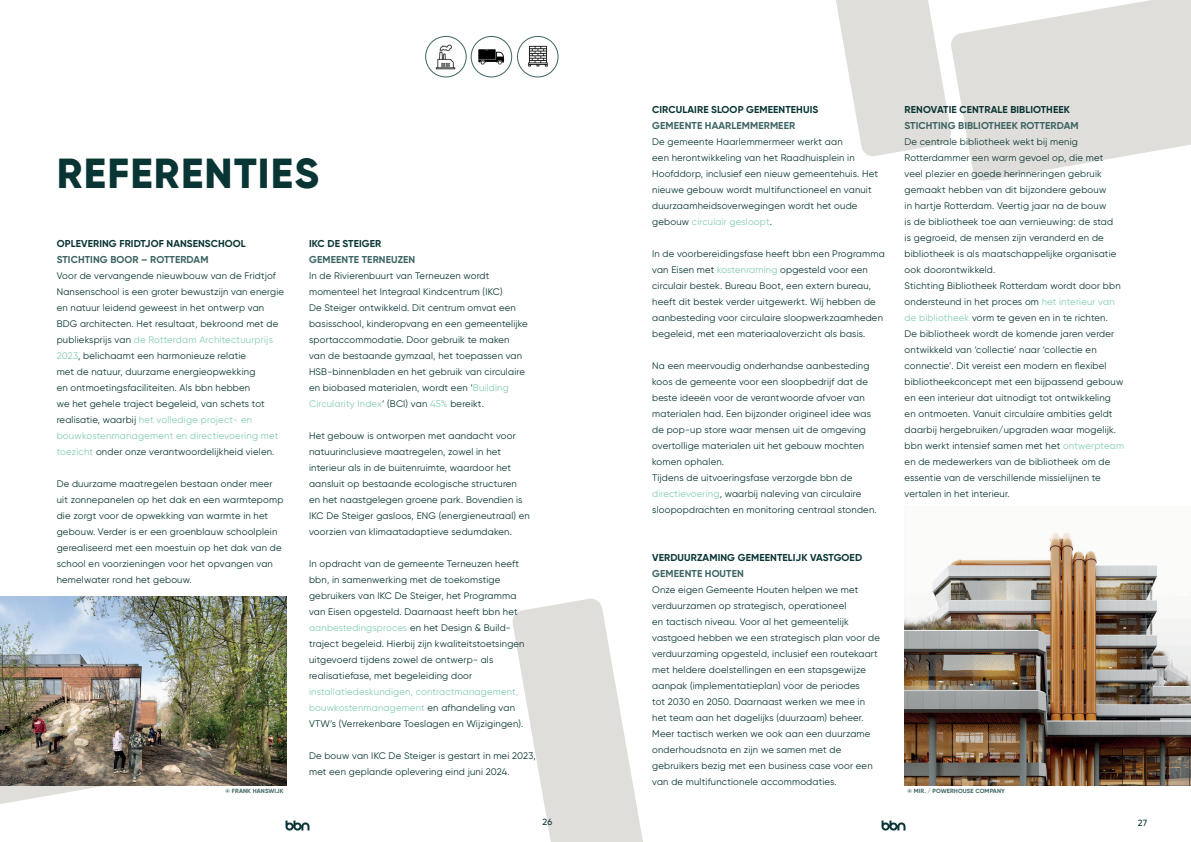
<style>
.page{position:relative;width:1191px;height:842px;background:#fff}
.page>*{position:absolute;margin:0;border:0;box-sizing:border-box;transform-origin:0 0}
.t1{font:800 42px "Gilroy";letter-spacing:.03em;color:#093534}
.t2{font:700 10px "Gilroy";letter-spacing:.01em;color:#093534}
.t3{font:700 10px "Gilroy";letter-spacing:.01em;color:#3d6564}
.t4{font:9.5px/16px "Gilroy";letter-spacing:.02em;color:#093534}
.t5{font:9.5px/16px "Gilroy";letter-spacing:.02em;color:#83ccb1}
.t6{font:500 9px "Gilroy";color:#093534}
.t7{font:700 6px "Gilroy";letter-spacing:.02em;color:#3d6564}
.s1{color:#83ccb1}
.s2{color:#093534}
</style>
<div class="page">
<svg style="left:512px;top:599px;width:131px;height:243px"></svg>
<svg style="left:0;top:785px;width:205px;height:19px"></svg>
<svg style="left:952px;top:0;width:239px;height:181px;fill:#e0deda"></svg>
<svg style="left:836px;top:0;width:116px;height:156px"></svg>
<div style="left:425px;top:36px;width:41px;height:41px;border:1px solid #3d6564;border-radius:50%"></div>
<div style="left:471px;top:36px;width:41px;height:41px;border:1px solid #3d6564;border-radius:50%"></div>
<img style="left:435px;top:44px;width:24px;height:27px">
<div style="left:517px;top:36px;width:41px;height:41px;border:1px solid #3d6564;border-radius:50%"></div>
<img style="left:478px;top:49px;width:27px;height:16px">
<img style="left:528px;top:45px;width:20px;height:22px">
<img style="left:0;top:597px;width:286px;height:188px">
<img style="left:904px;top:532px;width:287px;height:253px">
<img style="left:285px;top:820px;width:25px;height:11px">
<img style="left:881px;top:820px;width:25px;height:11px">
<h1 class="t1" style="left:57px;top:147px;width:264px">REFERENTIES</h1>
<p class="t2" style="left:57px;top:237px;width:190px">OPLEVERING FRIDTJOF NANSENSCHOOL</p>
<p class="t3" style="left:57px;top:253px;width:153px">STICHTING BOOR – ROTTERDAM</p>
<p class="t4" style="left:57px;top:267px;width:229px">Voor de vervangende nieuwbouw van de Fridtjof Nansenschool is een groter bewustzijn van energie en natuur leidend geweest in het ontwerp van BDG architecten. Het resultaat, bekroond met de publieksprijs van <span class="s1">de Rotterdam Architectuurprijs 2023</span>, belichaamt een harmonieuze relatie<br>met de natuur, duurzame energieopwekking<br>en ontmoetingsfaciliteiten. Als bbn hebben<br>we het gehele traject begeleid, van schets tot realisatie, waarbij <span class="s1">het volledige project- en bouwkostenmanagement en directievoering met toezicht</span> onder onze verantwoordelijkheid vielen.</p>
<p class="t4" style="left:57px;top:475px;width:228px">De duurzame maatregelen bestaan onder meer uit zonnepanelen op het dak en een warmtepomp die zorgt voor de opwekking van warmte in het gebouw. Verder is er een groenblauw schoolplein gerealiseerd met een moestuin op het dak van de school en voorzieningen voor het opvangen van hemelwater rond het gebouw.</p>
<p class="t7" style="left:226px;top:787px;width:59px">© FRANK HANSWIJK</p>
<p class="t2" style="left:309px;top:237px;width:74px">IKC DE STEIGER</p>
<p class="t3" style="left:309px;top:253px;width:108px">GEMEENTE TERNEUZEN</p>
<p class="t4" style="left:309px;top:267px;width:220px">In de Rivierenbuurt van Terneuzen wordt momenteel het Integraal Kindcentrum (IKC)<br>De Steiger ontwikkeld. Dit centrum omvat een basisschool, kinderopvang en een gemeentelijke sportaccommodatie. Door gebruik te maken van de bestaande gymzaal, het toepassen van HSB-binnenbladen en het gebruik van circulaire en biobased materialen, wordt een ‘<span class="s1">Building Circularity Index</span>’ (BCI) van <span class="s1">45%</span> bereikt.</p>
<p class="t4" style="left:309px;top:427px;width:222px">Het gebouw is ontworpen met aandacht voor natuurinclusieve maatregelen, zowel in het interieur als in de buitenruimte, waardoor het aansluit op bestaande ecologische structuren en het naastgelegen groene park. Bovendien is IKC De Steiger gasloos, ENG (energieneutraal) en voorzien van klimaatadaptieve sedumdaken.</p>
<p class="t4" style="left:309px;top:555px;width:217px">In opdracht van de gemeente Terneuzen heeft bbn, in samenwerking met de toekomstige gebruikers van IKC De Steiger, het Programma van Eisen opgesteld. Daarnaast heeft bbn het <span class="s1">aanbestedingsproces</span> en het Design &amp; Build&shy;traject begeleid. Hierbij zijn kwaliteitstoetsingen uitgevoerd tijdens zowel de ontwerp- als realisatiefase, met begeleiding door</p>
<p class="t5" style="left:309px;top:683px;width:216px">installatiedeskundigen, contractmanagement, bouwkostenmanagement <span class="s2">en afhandeling van<br>VTW’s (Verrekenbare Toeslagen en Wijzigingen).</span></p>
<p class="t4" style="left:309px;top:747px;width:228px">De bouw van IKC De Steiger is gestart in mei 2023, met een geplande oplevering eind juni 2024.</p>
<p class="t2" style="left:652px;top:103px;width:167px">CIRCULAIRE SLOOP GEMEENTEHUIS</p>
<p class="t3" style="left:652px;top:119px;width:144px">GEMEENTE HAARLEMMERMEER</p>
<p class="t4" style="left:652px;top:134px;width:227px">De gemeente Haarlemmermeer werkt aan<br>een herontwikkeling van het Raadhuisplein in Hoofddorp, inclusief een nieuw gemeentehuis. Het nieuwe gebouw wordt multifunctioneel en vanuit duurzaamheidsoverwegingen wordt het oude gebouw <span class="s1">circulair gesloopt</span>.</p>
<p class="t4" style="left:652px;top:246px;width:234px">In de voorbereidingsfase heeft bbn een Programma van Eisen met <span class="s1">kostenraming</span> opgesteld voor een circulair bestek. Bureau Boot, een extern bureau, heeft dit bestek verder uitgewerkt. Wij hebben de aanbesteding voor circulaire sloopwerkzaamheden begeleid, met een materiaaloverzicht als basis.</p>
<p class="t4" style="left:652px;top:358px;width:226px">Na een meervoudig onderhandse aanbesteding koos de gemeente voor een sloopbedrijf dat de beste ideeën voor de verantwoorde afvoer van materialen had. Een bijzonder origineel idee was de pop-up store waar mensen uit de omgeving overtollige materialen uit het gebouw mochten komen ophalen.<br>Tijdens de uitvoeringsfase verzorgde bbn de <span class="s1">directievoering</span>, waarbij naleving van circulaire sloopopdrachten en monitoring centraal stonden.</p>
<p class="t2" style="left:652px;top:551px;width:211px">VERDUURZAMING GEMEENTELIJK VASTGOED</p>
<p class="t3" style="left:652px;top:567px;width:93px">GEMEENTE HOUTEN</p>
<p class="t4" style="left:652px;top:582px;width:229px">Onze eigen Gemeente Houten helpen we met verduurzamen op strategisch, operationeel<br>en tactisch niveau. Voor al het gemeentelijk vastgoed hebben we een strategisch plan voor de verduurzaming opgesteld, inclusief een routekaart met heldere doelstellingen en een stapsgewijze aanpak (implementatieplan) voor de periodes<br>tot 2030 en 2050. Daarnaast werken we mee in het team aan het dagelijks (duurzaam) beheer.<br>Meer tactisch werken we ook aan een duurzame onderhoudsnota en zijn we samen met de gebruikers bezig met een business case voor een van de multifunctionele accommodaties.</p>
<p class="t2" style="left:904px;top:103px;width:167px">RENOVATIE CENTRALE BIBLIOTHEEK</p>
<p class="t3" style="left:904px;top:119px;width:176px">STICHTING BIBLIOTHEEK ROTTERDAM</p>
<p class="t4" style="left:904px;top:134px;width:221px">De centrale bibliotheek wekt bij menig Rotterdammer een warm gevoel op, die met<br>veel plezier en goede herinneringen gebruik gemaakt hebben van dit bijzondere gebouw<br>in hartje Rotterdam. Veertig jaar na de bouw<br>is de bibliotheek toe aan vernieuwing: de stad<br>is gegroeid, de mensen zijn veranderd en de bibliotheek is als maatschappelijke organisatie ook doorontwikkeld.<br>Stichting Bibliotheek Rotterdam wordt door bbn ondersteund in het proces om <span class="s1">het interieur van de bibliotheek</span> vorm te geven en in te richten.<br>De bibliotheek wordt de komende jaren verder ontwikkeld van ‘collectie’ naar ‘collectie en connectie’. Dit vereist een modern en flexibel bibliotheekconcept met een bijpassend gebouw en een interieur dat uitnodigt tot ontwikkeling en ontmoeten. Vanuit circulaire ambities geldt daarbij hergebruiken/upgraden waar mogelijk. bbn werkt intensief samen met het <span class="s1">ontwerpteam </span>en de medewerkers van de bibliotheek om de essentie van de verschillende missielijnen te vertalen in het interieur.</p>
<p class="t7" style="left:907px;top:787px;width:99px">© MIR. / POWERHOUSE COMPANY</p>
<p class="t6" style="left:542px;top:817px;width:11px">26</p>
<p class="t6" style="left:1138px;top:817px;width:11px">27</p>
</div>
